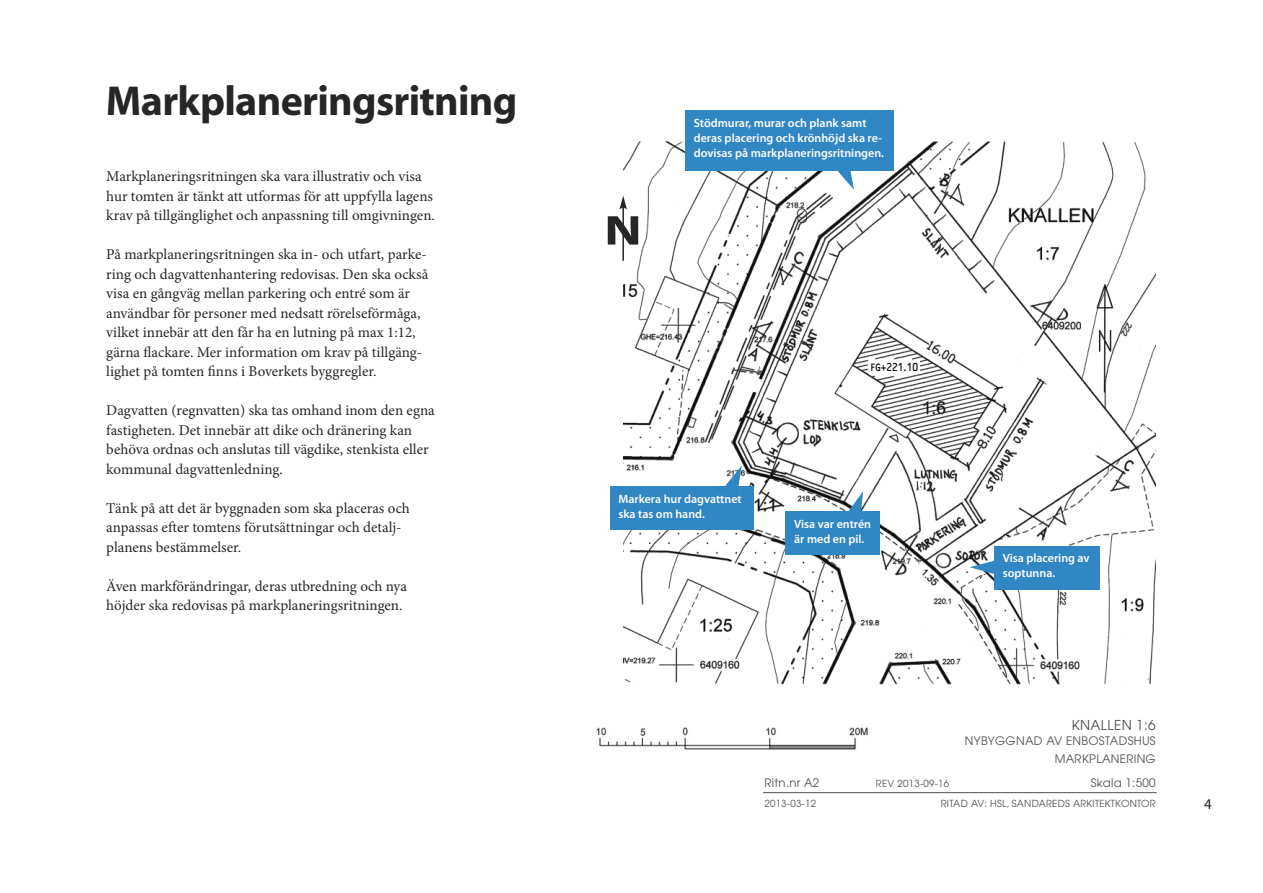
<style>
.page{position:relative;width:1263px;height:893px;background:#fff}
.page>*{position:absolute;margin:0;border:0;box-sizing:border-box;transform-origin:0 0}
.t1{font:42px "Myriad Headline";color:#272627}
.t2{font:42px "Myriad Headline";color:#272627;scale:1.3 1}
.t3{font:15px/19.5px "Minion Pro";color:#272627}
.t4{font:15px "Myriad Pro";color:#272627}
.t5{font:13.65px "Avant Garde";letter-spacing:.025em;color:#525152}
.t6{font:600 12px/15px "Myriad Pro";color:#fff}
.t7{font:11.7px/17.9px "Avant Garde";letter-spacing:.025em;color:#525152;text-align:right}
.t8{font:11.1px "OCRF";letter-spacing:-.075em;color:#040503;scale:.9 1}
.t9{font:9.75px "Avant Garde";letter-spacing:.025em;color:#525152}
</style>
<div class="page">
<img style="left:624px;top:140px;width:532px;height:545px">
<div style="left:870px;top:361px;width:50px;height:12px;background:#fff"></div>
<div style="left:685px;top:111px;width:209px;height:60px;background:#3186c4"></div>
<svg style="left:831px;top:171px;width:23px;height:19px"></svg>
<svg style="left:970px;top:560px;width:24px;height:15px"></svg>
<div style="left:610px;top:486px;width:143px;height:43px;background:#3186c4"></div>
<div style="left:994px;top:546px;width:105px;height:43px;background:#3186c4"></div>
<svg style="left:846px;top:491px;width:17px;height:21px"></svg>
<div style="left:786px;top:512px;width:94px;height:43px;background:#3186c4"></div>
<svg style="left:723px;top:466px;width:19px;height:20px"></svg>
<hr style="left:763px;top:792px;width:394px;height:1px;background:#525152">
<hr style="left:622px;top:207px;width:2px;height:54px;background:#272627">
<svg style="left:619px;top:196px;width:8px;height:13px"></svg>
<img style="left:596px;top:727px;width:272px;height:23px">
<h1 class="t1" style="left:106px;top:85px;width:412px">Markplaneringsritning</h1>
<p class="t3" style="left:106px;top:168px;width:330px">Markplaneringsritningen ska vara illustrativ och visa hur tomten är tänkt att utformas för att uppfylla lagens krav på tillgänglighet och anpassning till omgivningen.</p>
<p class="t3" style="left:106px;top:246px;width:323px">På markplaneringsritningen ska in- och utfart, parke&shy;ring och dagvattenhantering redovisas. Den ska också visa en gångväg mellan parkering och entré som är användbar för personer med nedsatt rörelseförmåga, vilket innebär att den får ha en lutning på max 1:12, gärna flackare. Mer information om krav på tillgäng&shy;lighet på tomten finns i Boverkets byggregler.</p>
<p class="t3" style="left:106px;top:402px;width:330px">Dagvatten (regnvatten) ska tas omhand inom den egna fastigheten. Det innebär att dike och dränering kan behöva ordnas och anslutas till vägdike, stenkista eller kommunal dagvattenledning.</p>
<p class="t3" style="left:106px;top:499px;width:305px">Tänk på att det är byggnaden som ska placeras och anpassas efter tomtens förutsättningar och detalj&shy;planens bestämmelser.</p>
<p class="t3" style="left:106px;top:577px;width:302px">Även markförändringar, deras utbredning och nya höjder ska redovisas på markplaneringsritningen.</p>
<h1 class="t2" style="left:605px;top:215px;width:30px">N</h1>
<p class="t6" style="left:694px;top:116px;width:192px">Stödmurar, murar och plank samt deras placering och krönhöjd ska re&shy;dovisas på markplaneringsritningen.</p>
<p class="t8" style="left:870px;top:361px;width:56px">FG+221.10</p>
<p class="t6" style="left:618px;top:492px;width:125px">Markera hur dagvattnet ska tas om hand.</p>
<p class="t6" style="left:794px;top:518px;width:78px">Visa var entrén är med en pil.</p>
<p class="t6" style="left:1003px;top:552px;width:88px">Visa placering av soptunna.</p>
<p class="t5" style="left:1072px;top:720px;width:86px">KNALLEN 1:6</p>
<p class="t7" style="left:965px;top:733px;width:192px">NYBYGGNAD AV ENBOSTADSHUS<br>MARKPLANERING</p>
<p class="t7" style="left:764px;top:775px;width:56px">Ritn.nr A2</p>
<p class="t9" style="left:876px;top:780px;width:75px">REV 2013-09-16</p>
<p class="t7" style="left:1091px;top:775px;width:67px">Skala 1:500</p>
<p class="t9" style="left:764px;top:800px;width:53px">2013-03-12</p>
<p class="t9" style="left:941px;top:800px;width:216px">RITAD AV: HSL, SANDAREDS ARKITEKTKONTOR</p>
<p class="t4" style="left:1204px;top:798px;width:9px">4</p>
</div>
